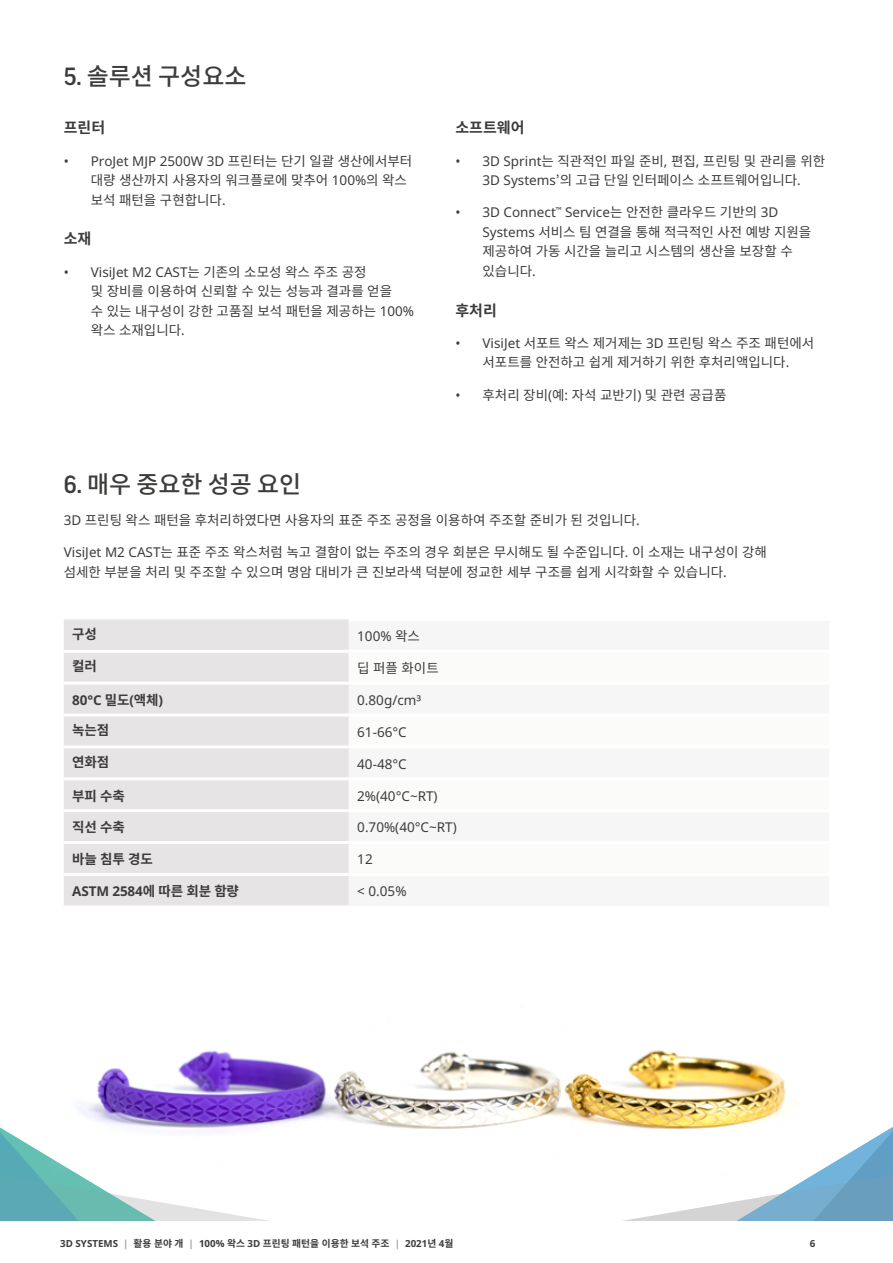
<style>
.page{position:relative;width:893px;height:1263px;background:#fff}
.page>*{position:absolute;margin:0;border:0;box-sizing:border-box;transform-origin:0 0}
.t1{font:500 24px "Noto Sans CJ Kkr";color:#3c3c3b}
.t2{font:700 15px "Noto Sans CJ Kkr";color:#3c3c3b}
.t3{font:13.5px/19.5px "Noto Sans CJ Kkr";color:#3c3c3b}
.t4{font:13.5px "Noto Sans";color:#3c3c3b}
.t5{font:700 13.5px "Noto Sans";letter-spacing:-.01em;color:#3c3c3b}
.t6{font:700 13.5px "Noto Sans CJ Kkr";letter-spacing:-.01em;color:#3c3c3b}
.t7{font:700 9.75px "Noto Sans CJ Kkr";color:#3c3c3b}
.t8{font:700 9.75px "Noto Sans";color:#3c3c3b}
.s1{font-family:"Good Pro"}
.s2{font-family:"Noto Sans CJ Kkr"}
.s3{font-family:"Noto Sans"}
.s4{font-family:"Noto Sans";color:#9d9d9c}
</style>
<div class="page">
<svg style="left:628px;top:1199px;width:265px;height:21px"></svg>
<svg style="left:0;top:1199px;width:263px;height:21px"></svg>
<img style="left:0;top:1049px;width:893px;height:150px">
<div style="left:64px;top:619px;width:285px;height:286px;background:#e6e4e4"></div>
<hr style="left:64px;top:650px;width:285px;height:3px;background:#fff">
<hr style="left:64px;top:682px;width:285px;height:3px;background:#fff">
<hr style="left:64px;top:713px;width:285px;height:3px;background:#fff">
<hr style="left:64px;top:745px;width:285px;height:3px;background:#fff">
<hr style="left:64px;top:777px;width:285px;height:3px;background:#fff">
<hr style="left:64px;top:809px;width:285px;height:3px;background:#fff">
<hr style="left:64px;top:841px;width:285px;height:3px;background:#fff">
<hr style="left:64px;top:873px;width:285px;height:3px;background:#fff">
<h1 class="t1" style="left:64px;top:62px;width:184px"><span class="s1">5.</span> 솔루션 구성요소</h1>
<p class="t2" style="left:64px;top:119px;width:43px">프린터</p>
<p class="t4" style="left:64px;top:151px;width:350px">• ProJet MJP 2500W 3D <span class="s2">프린터는 단기 일괄 생산에서부터</span></p>
<p class="t3" style="left:91px;top:171px;width:318px">대량 생산까지 사용자의 워크플로에 맞추어 <span class="s3">100%</span>의 왁스 보석 패턴을 구현합니다<span class="s3">.</span></p>
<p class="t2" style="left:64px;top:230px;width:29px">소재</p>
<p class="t4" style="left:64px;top:262px;width:304px">• VisiJet M2 CAST<span class="s2">는 기존의 소모성 왁스 주조 공정</span></p>
<p class="t3" style="left:91px;top:282px;width:325px">및 장비를 이용하여 신뢰할 수 있는 성능과 결과를 얻을<br>수 있는 내구성이 강한 고품질 보석 패턴을 제공하는 <span class="s3">100% </span>왁스 소재입니다<span class="s3">.</span></p>
<p class="t2" style="left:455px;top:119px;width:70px">소프트웨어</p>
<p class="t3" style="left:455px;top:151px;width:371px;text-align:center"><span class="s3">• 3D Sprint</span>는 직관적인 파일 준비<span class="s3">,</span> 편집<span class="s3">,</span> 프린팅 및 관리를 위한<br><span class="s3">3D Systems</span>’의 고급 단일 인터페이스 소프트웨어입니다<span class="s3">.</span></p>
<p class="t4" style="left:455px;top:203px;width:324px">• 3D Connect<sup>™</sup> Service<span class="s2">는 안전한 클라우드 기반의</span> 3D</p>
<p class="t3" style="left:482px;top:222px;width:330px"><span class="s3">Systems</span> 서비스 팀 연결을 통해 적극적인 사전 예방 지원을 제공하여 가동 시간을 늘리고 시스템의 생산을 보장할 수 있습니다<span class="s3">.</span></p>
<p class="t2" style="left:455px;top:302px;width:43px">후처리</p>
<p class="t3" style="left:455px;top:333px;width:360px;text-align:center"><span class="s3">• VisiJet</span> 서포트 왁스 제거제는 <span class="s3">3D</span> 프린팅 왁스 주조 패턴에서 서포트를 안전하고 쉽게 제거하기 위한 후처리액입니다<span class="s3">.</span></p>
<p class="t3" style="left:455px;top:385px;width:272px"><span class="s3">•</span> 후처리 장비<span class="s3">(</span>예<span class="s3">:</span> 자석 교반기<span class="s3">)</span> 및 관련 공급품</p>
<h1 class="t1" style="left:64px;top:471px;width:239px"><span class="s1">6.</span> 매우 중요한 성공 요인</h1>
<p class="t3" style="left:64px;top:511px;width:578px"><span class="s3">3D</span> 프린팅 왁스 패턴을 후처리하였다면 사용자의 표준 주조 공정을 이용하여 주조할 준비가 된 것입니다<span class="s3">.</span></p>
<p class="t3" style="left:64px;top:543px;width:705px"><span class="s3">VisiJet M2 CAST</span>는 표준 주조 왁스처럼 녹고 결함이 없는 주조의 경우 회분은 무시해도 될 수준입니다<span class="s3">.</span> 이 소재는 내구성이 강해 섬세한 부분을 처리 및 주조할 수 있으며 명암 대비가 큰 진보라색 덕분에 정교한 세부 구조를 쉽게 시각화할 수 있습니다<span class="s3">.</span></p>
<p class="t6" style="left:72px;top:626px;width:26px">구성</p>
<p class="t4" style="left:357px;top:627px;width:64px">100% <span class="s2">왁스</span></p>
<p class="t6" style="left:72px;top:659px;width:26px">컬러</p>
<p class="t3" style="left:357px;top:659px;width:83px">딥 퍼플 화이트</p>
<p class="t5" style="left:72px;top:690px;width:92px">80°C <span class="s2">밀도</span>(<span class="s2">액체</span>)</p>
<p class="t4" style="left:357px;top:691px;width:65px">0.80g/cm³</p>
<p class="t6" style="left:72px;top:722px;width:38px">녹는점</p>
<p class="t4" style="left:357px;top:723px;width:51px">61-66°C</p>
<p class="t6" style="left:72px;top:754px;width:38px">연화점</p>
<p class="t4" style="left:357px;top:754px;width:51px">40-48°C</p>
<p class="t6" style="left:72px;top:788px;width:54px">부피 수축</p>
<p class="t4" style="left:357px;top:786px;width:82px">2%(40°C~RT)</p>
<p class="t6" style="left:72px;top:820px;width:54px">직선 수축</p>
<p class="t4" style="left:357px;top:818px;width:101px">0.70%(40°C~RT)</p>
<p class="t6" style="left:72px;top:852px;width:82px">바늘 침투 경도</p>
<p class="t4" style="left:357px;top:850px;width:17px">12</p>
<p class="t5" style="left:72px;top:882px;width:168px">ASTM 2584<span class="s2">에 따른 회분 함량</span></p>
<p class="t4" style="left:357px;top:882px;width:51px">&lt; 0.05%</p>
<p class="t7" style="left:60px;top:1238px;width:395px"><span class="s3">3D SYSTEMS</span> <span class="s4">|</span> 활용 분야 개 <span class="s4">|</span> <span class="s3">100%</span> 왁스 <span class="s3">3D</span> 프린팅 패턴을 이용한 보석 주조 <span class="s4">|</span> <span class="s3">2021</span>년 <span class="s3">4</span>월</p>
<p class="t8" style="left:810px;top:1236px;width:7px">6</p>
</div>
